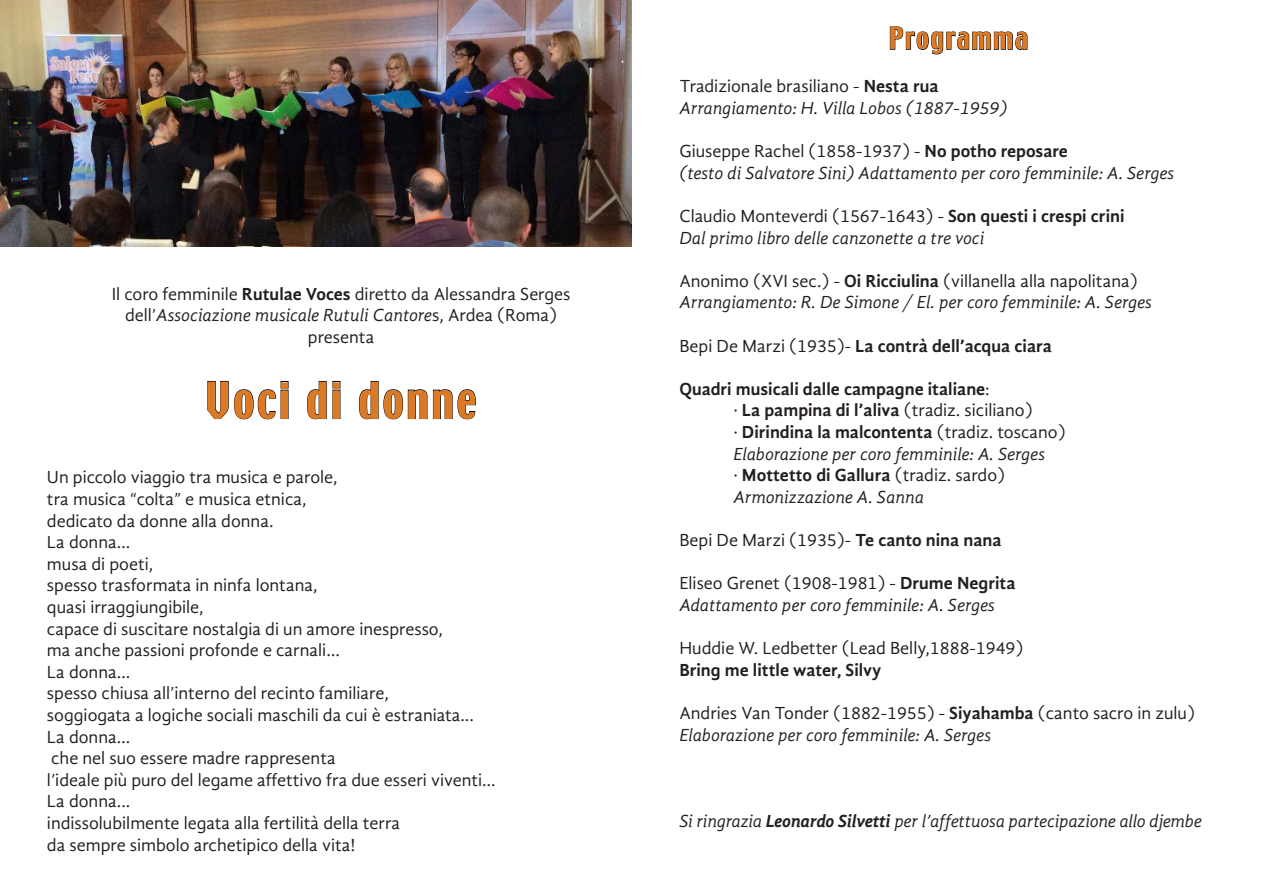
<style>
.page{position:relative;width:1263px;height:893px;background:#fff}
.page>*{position:absolute;margin:0;border:0;box-sizing:border-box;transform-origin:0 0}
.t1{font:45px "Techno";letter-spacing:.06em;color:#dc7924}
.t2{font:27px "Techno";letter-spacing:.06em;color:#dc7924}
.t3{font:18px "Gandhi Sans";color:#231f20}
.t4{font:italic 18px/21.6px "Gandhi Sans";color:#231f20}
.t5{font:700 18px "Gandhi Sans";color:#231f20}
.s1{font-weight:700}
.s2{font-style:normal}
.s3{font-weight:700;font-style:normal}
.s4{font-weight:400}
</style>
<div class="page">
<svg style="left:207px;top:381px;width:21px;height:38px"></svg>
<svg style="left:234px;top:381px;width:54px;height:38px"></svg>
<svg style="left:307px;top:381px;width:19px;height:38px"></svg>
<svg style="left:333px;top:381px;width:7px;height:38px"></svg>
<svg style="left:359px;top:381px;width:19px;height:38px"></svg>
<svg style="left:384px;top:389px;width:43px;height:30px"></svg>
<svg style="left:433px;top:389px;width:19px;height:30px"></svg>
<svg style="left:458px;top:389px;width:18px;height:30px"></svg>
<img style="left:0;top:0;width:631px;height:247px">
<svg style="left:890px;top:27px;width:137px;height:27px"></svg>
<p class="t3" style="left:112px;top:283px;width:460px">Il coro femminile <span class="s1">Rutulae Voces</span> diretto da Alessandra Serges</p>
<p class="t4" style="left:125px;top:304px;width:434px"><span class="s2">dell’</span>Associazione musicale Rutuli Cantore<span class="s2">s, Ardea (Roma)</span></p>
<p class="t3" style="left:308px;top:327px;width:68px">presenta</p>
<p class="t1" style="left:206px;top:370px;width:273px">Voci di donne</p>
<p class="t3" style="left:47px;top:467px;width:292px">Un piccolo viaggio tra musica e parole,</p>
<p class="t3" style="left:47px;top:489px;width:261px">tra musica “colta” e musica etnica,</p>
<p class="t3" style="left:47px;top:510px;width:228px">dedicato da donne alla donna.</p>
<p class="t3" style="left:47px;top:532px;width:85px">La donna…</p>
<p class="t3" style="left:47px;top:553px;width:108px">musa di poeti,</p>
<p class="t3" style="left:47px;top:575px;width:272px">spesso trasformata in ninfa lontana,</p>
<p class="t3" style="left:47px;top:597px;width:158px">quasi irraggiungibile,</p>
<p class="t3" style="left:47px;top:618px;width:397px">capace di suscitare nostalgia di un amore inespresso,</p>
<p class="t3" style="left:47px;top:640px;width:294px">ma anche passioni profonde e carnali…</p>
<p class="t3" style="left:47px;top:661px;width:85px">La donna…</p>
<p class="t3" style="left:47px;top:683px;width:343px">spesso chiusa all’interno del recinto familiare,</p>
<p class="t3" style="left:47px;top:705px;width:428px">soggiogata a logiche sociali maschili da cui è estraniata...</p>
<p class="t3" style="left:47px;top:726px;width:85px">La donna…</p>
<p class="t3" style="left:51px;top:748px;width:286px">che nel suo essere madre rappresenta</p>
<p class="t3" style="left:47px;top:769px;width:450px">l’ideale più puro del legame affettivo fra due esseri viventi…</p>
<p class="t3" style="left:47px;top:791px;width:85px">La donna...</p>
<p class="t3" style="left:47px;top:813px;width:355px">indissolubilmente legata alla fertilità della terra</p>
<p class="t3" style="left:47px;top:834px;width:310px">da sempre simbolo archetipico della vita!</p>
<p class="t2" style="left:889px;top:20px;width:141px">Programma</p>
<p class="t3" style="left:679px;top:76px;width:261px">Tradizionale brasiliano - <span class="s1">Nesta rua</span></p>
<p class="t4" style="left:679px;top:97px;width:330px">Arrangiamento: H. Villa Lobos (1887-1959)</p>
<p class="t4" style="left:679px;top:140px;width:496px"><span class="s2">Giuseppe Rachel (1858-1937) -</span> <span class="s3">No potho reposare<br></span>(testo di Salvatore Sini) Adattamento per coro femminile: A. Serges</p>
<p class="t3" style="left:679px;top:206px;width:447px">Claudio Monteverdi (1567-1643) - <span class="s1">Son questi i crespi crini</span></p>
<p class="t4" style="left:679px;top:227px;width:307px">Dal primo libro delle canzonette a tre voci</p>
<p class="t3" style="left:679px;top:271px;width:460px">Anonimo (XVI sec.) - <span class="s1">Oi Ricciulina</span> (villanella alla napolitana)</p>
<p class="t4" style="left:679px;top:292px;width:474px">Arrangiamento: R. De Simone / El. per coro femminile: A. Serges</p>
<p class="t5" style="left:679px;top:335px;width:374px"><span class="s4">Bepi De Marzi (1935)-</span> La contrà dell’acqua ciara</p>
<p class="t5" style="left:679px;top:378px;width:312px">Quadri musicali dalle campagne italiane<span class="s4">:</span></p>
<p class="t3" style="left:733px;top:400px;width:301px">· <span class="s1">La pampina di l’aliva</span> (tradiz. siciliano)</p>
<p class="t5" style="left:733px;top:422px;width:334px"><span class="s4">·</span> Dirindina la malcontenta <span class="s4">(tradiz. toscano)</span></p>
<p class="t4" style="left:733px;top:443px;width:313px">Elaborazione per coro femminile: A. Serges</p>
<p class="t5" style="left:733px;top:465px;width:273px"><span class="s4">·</span> Mottetto di Gallura <span class="s4">(tradiz. sardo)</span></p>
<p class="t4" style="left:733px;top:486px;width:192px">Armonizzazione A. Sanna</p>
<p class="t3" style="left:679px;top:530px;width:324px">Bepi De Marzi (1935)- <span class="s1">Te canto nina nana</span></p>
<p class="t3" style="left:679px;top:573px;width:338px">Eliseo Grenet (1908-1981) - <span class="s1">Drume Negrita</span></p>
<p class="t4" style="left:679px;top:594px;width:317px">Adattamento per coro femminile: A. Serges</p>
<p class="t3" style="left:679px;top:638px;width:346px">Huddie W. Ledbetter (Lead Belly,1888-1949)</p>
<p class="t5" style="left:679px;top:659px;width:204px">Bring me little water, Silvy</p>
<p class="t3" style="left:679px;top:703px;width:517px">Andries Van Tonder (1882-1955) - <span class="s1">Siyahamba</span> (canto sacro in zulu)</p>
<p class="t4" style="left:679px;top:724px;width:313px">Elaborazione per coro femminile: A. Serges</p>
<p class="t4" style="left:679px;top:810px;width:524px">Si ringrazia <span class="s1">Leonardo Silvetti</span> per l’affettuosa partecipazione allo djembe</p>
</div>
